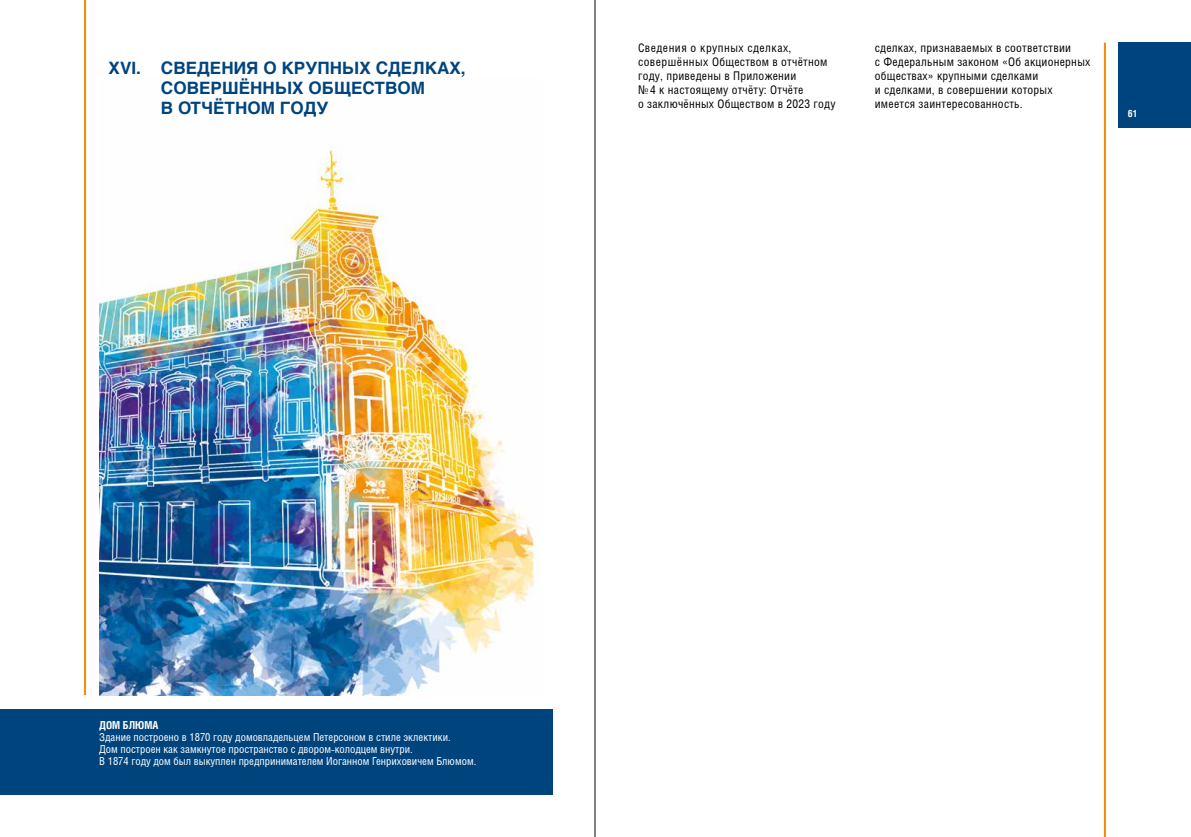
<style>
.page{position:relative;width:1191px;height:837px;background:#fff}
.page>*{position:absolute;margin:0;border:0;box-sizing:border-box;transform-origin:0 0}
.t1{font:700 17px/20px "Helios";color:#00447e}
.t2{font:12px/14px "Helios Cond";letter-spacing:.02em;color:#000}
.t3{font:11px/12px "Helios Cond";color:#fff}
.t4{font:700 11px "Helios Cond";color:#fff}
.t5{font:700 10px "Helios Cond";color:#fff}
</style>
<div class="page">
<hr style="left:1104px;top:43px;width:2px;height:793px;background:#f28c03">
<div style="left:1118px;top:43px;width:73px;height:85px;background:#00447e"></div>
<img style="left:99px;top:146px;width:438px;height:548px">
<div style="left:0;top:709px;width:553px;height:85px;background:#00447e"></div>
<hr style="left:84px;top:0;width:2px;height:694px;background:#f28c00">
<hr style="left:594px;top:0;width:1px;height:836px;background:#000">
<h1 class="t1" style="left:109px;top:58px;width:34px">XVI.</h1>
<h1 class="t1" style="left:161px;top:58px;width:306px">СВЕДЕНИЯ О КРУПНЫХ СДЕЛКАХ,<br>СОВЕРШ¨ННЫХ ОБЩЕСТВОМ<br>В ОТЧ¨ТНОМ ГОДУ</h1>
<p class="t2" style="left:638px;top:41px;width:199px">Сведения о крупных сделках, совершённых Обществом в отчётном году, приведены в Приложении<br>№ 4 к настоящему отчёту: Отчёте<br>о заключённых Обществом в 2023 году</p>
<p class="t2" style="left:874px;top:41px;width:217px">сделках, признаваемых в соответствии<br>с Федеральным законом «Об акционерных обществах» крупными сделками<br>и сделками, в совершении которых имеется заинтересованность.</p>
<p class="t5" style="left:1127px;top:107px;width:11px">61</p>
<p class="t4" style="left:99px;top:718px;width:61px">ДОМ БЛЮМА</p>
<p class="t3" style="left:99px;top:730px;width:378px">Здание построено в 1870 году домовладельцем Петерсоном в стиле эклектики.<br>Дом построен как замкнутое пространство с двором-колодцем внутри.<br>В 1874 году дом был выкуплен предпринимателем Иоганном Генриховичем Блюмом.</p>
</div>
